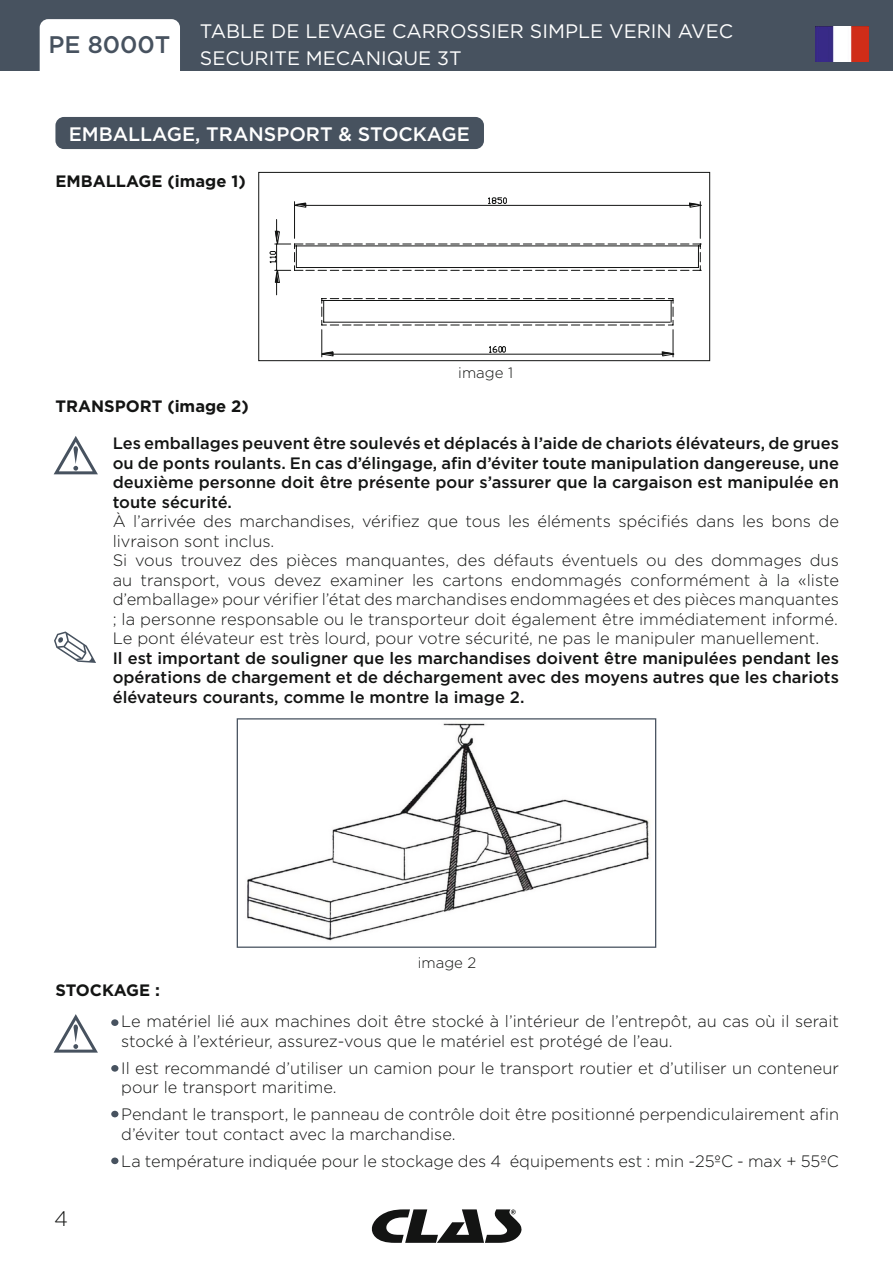
<style>
.page{position:relative;width:893px;height:1263px;background:#fff}
.page>*{position:absolute;margin:0;border:0;box-sizing:border-box;transform-origin:0 0}
.t1{font:500 24px "Gotham";color:#47525f}
.t2{font:300 21px "Gotham";color:#131413}
.t3{font:19.5px/27px "Gotham";color:#fff}
.t4{font:500 19.5px "Gotham";color:#fff}
.t5{font:300 16.5px/19.5px "Gotham";color:#131413}
.t6{font:500 16.5px/19.5px "Gotham";color:#131413;text-align:justify}
.t7{font:700 16.5px "Gotham";color:#131413}
.t8{font:300 15px "Gotham";color:#131413}
</style>
<div class="page">
<div style="left:0;top:0;width:893px;height:71px;background:#47525f"></div>
<img style="left:816px;top:26px;width:53px;height:35px">
<div style="left:40px;top:19px;width:140px;height:70px;background:#fff;border-radius:9px"></div>
<svg style="left:371px;top:1209px;width:151px;height:34px"></svg>
<div style="left:111px;top:1157px;width:7px;height:7px;background:#47525f;border-radius:50%"></div>
<div style="left:111px;top:1065px;width:7px;height:7px;background:#47525f;border-radius:50%"></div>
<div style="left:111px;top:1111px;width:7px;height:6px;background:#47525f;border-radius:50%"></div>
<div style="left:111px;top:1019px;width:7px;height:7px;background:#47525f;border-radius:50%"></div>
<svg style="left:53px;top:436px;width:45px;height:39px"></svg>
<svg style="left:53px;top:1014px;width:45px;height:39px"></svg>
<img style="left:247px;top:723px;width:402px;height:218px">
<div style="left:237px;top:718px;width:419px;height:230px;border:1px solid #47525f"></div>
<div style="left:55px;top:117px;width:429px;height:32px;background:#47525f;border-radius:9px"></div>
<svg style="left:54px;top:631px;width:42px;height:32px"></svg>
<svg style="left:269px;top:197px;width:433px;height:160px"></svg>
<div style="left:258px;top:172px;width:452px;height:189px;border:1px solid #131413"></div>
<h1 class="t1" style="left:48px;top:29px;width:124px">PE 8000T</h1>
<p class="t3" style="left:200px;top:18px;width:535px">TABLE DE LEVAGE CARROSSIER SIMPLE VERIN AVEC<br>SECURITE MECANIQUE 3T</p>
<p class="t4" style="left:69px;top:121px;width:403px">EMBALLAGE, TRANSPORT &amp; STOCKAGE</p>
<p class="t7" style="left:55px;top:170px;width:192px">EMBALLAGE (image 1)</p>
<p class="t7" style="left:55px;top:395px;width:195px">TRANSPORT (image 2)</p>
<p class="t8" style="left:458px;top:363px;width:56px">image 1</p>
<p class="t6" style="left:113px;top:433px;width:728px">Les emballages peuvent être soulevés et déplacés à l’aide de chariots élévateurs, de grues ou de ponts roulants. En cas d’élingage, afin d’éviter toute manipulation dangereuse, une deuxième personne doit être présente pour s’assurer que la cargaison est manipulée en toute sécurité.</p>
<p class="t5" style="left:113px;top:511px;width:728px">À l’arrivée des marchandises, vérifiez que tous les éléments spécifiés dans les bons de livraison sont inclus.<br>Si vous trouvez des pièces manquantes, des défauts éventuels ou des dommages dus au transport, vous devez examiner les cartons endommagés conformément à la «liste d’emballage» pour vérifier l’état des marchandises endommagées et des pièces manquantes ; la personne responsable ou le transporteur doit également être immédiatement informé.<br>Le pont élévateur est très lourd, pour votre sécurité, ne pas le manipuler manuellement.</p>
<p class="t6" style="left:113px;top:648px;width:728px">Il est important de souligner que les marchandises doivent être manipulées pendant les opérations de chargement et de déchargement avec des moyens autres que les chariots élévateurs courants, comme le montre la image 2.</p>
<p class="t7" style="left:55px;top:979px;width:106px">STOCKAGE :</p>
<p class="t8" style="left:418px;top:953px;width:60px">image 2</p>
<p class="t2" style="left:54px;top:1205px;width:15px">4</p>
<p class="t5" style="left:121px;top:1011px;width:719px">Le matériel lié aux machines doit être stocké à l’intérieur de l’entrepôt, au cas où il serait stocké à l’extérieur, assurez-vous que le matériel est protégé de l’eau.</p>
<p class="t5" style="left:121px;top:1058px;width:719px">Il est recommandé d’utiliser un camion pour le transport routier et d’utiliser un conteneur pour le transport maritime.</p>
<p class="t5" style="left:121px;top:1104px;width:719px">Pendant le transport, le panneau de contrôle doit être positionné perpendiculairement afin d’éviter tout contact avec la marchandise.</p>
<p class="t5" style="left:121px;top:1151px;width:719px">La température indiquée pour le stockage des 4 équipements est : min -25ºC - max + 55ºC</p>
</div>
